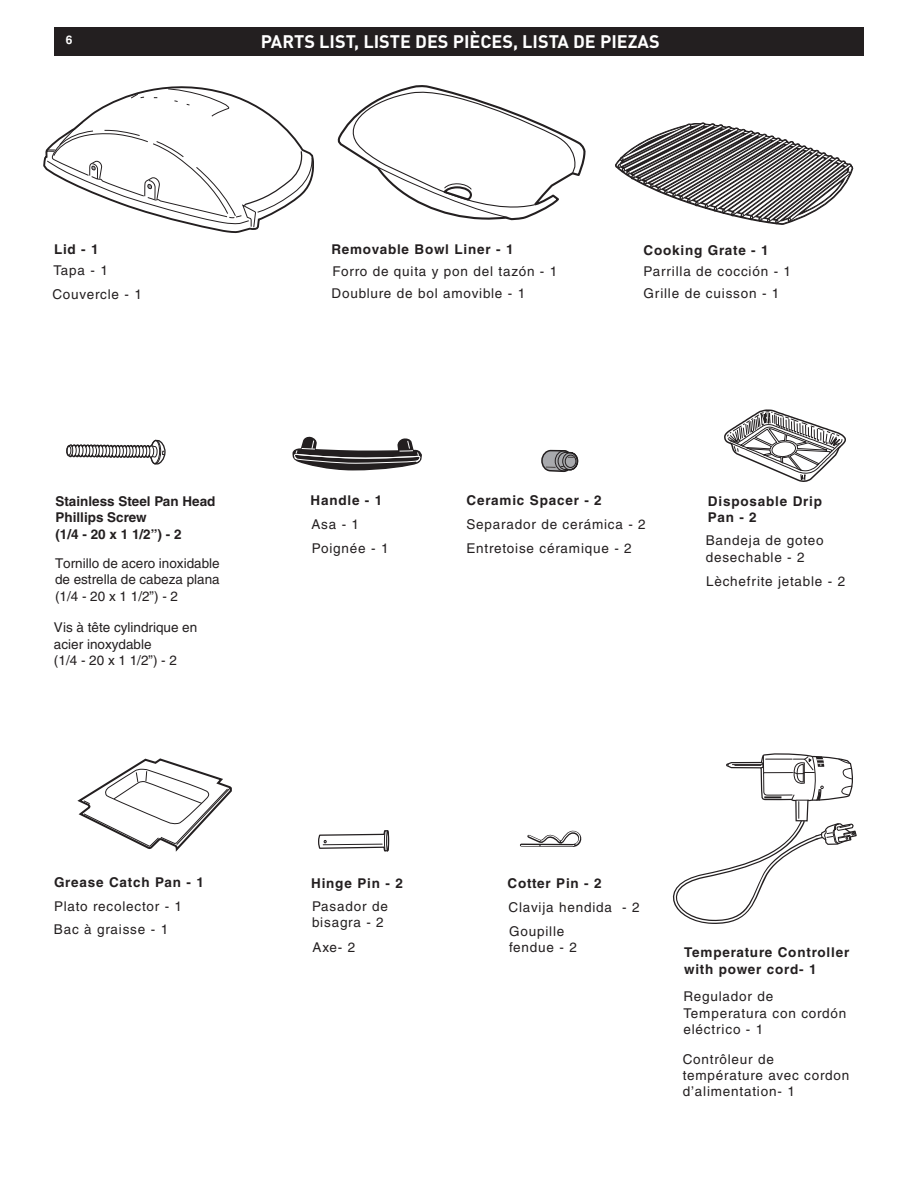
<style>
.page{position:relative;width:918px;height:1188px;background:#fff}
.page>*{position:absolute;margin:0;border:0;box-sizing:border-box;transform-origin:0 0}
.t1{font:18px "DI Nkerned";color:#fff}
.t2{font:13.5px/16.2px "Helvetica LT Std";letter-spacing:.06em;color:#231f20}
.t3{font:700 13.5px/16.2px "Helvetica LT Std";letter-spacing:.06em;color:#231f20}
.t4{font:13.5px/16.2px "Helvetica LT Std";color:#231f20}
.t5{font:700 13.5px/16.2px "Helvetica LT Std";color:#231f20}
.t6{font:700 12px "Helvetica LT Std";color:#fff}
.t7{font:700 3.75px "Helvetica";color:#fff}
</style>
<div class="page">
<div style="left:54px;top:27px;width:810px;height:29px;background:#231f20"></div>
<svg style="left:43px;top:86px;width:271px;height:147px"></svg>
<svg style="left:338px;top:85px;width:247px;height:135px"></svg>
<svg style="left:292px;top:436px;width:130px;height:35px"></svg>
<svg style="left:67px;top:439px;width:99px;height:26px"></svg>
<svg style="left:541px;top:449px;width:37px;height:23px"></svg>
<svg style="left:520px;top:830px;width:62px;height:17px"></svg>
<svg style="left:77px;top:758px;width:155px;height:94px"></svg>
<svg style="left:318px;top:830px;width:71px;height:22px"></svg>
<svg style="left:672px;top:753px;width:185px;height:171px"></svg>
<svg style="left:615px;top:122px;width:238px;height:103px"></svg>
<svg style="left:724px;top:409px;width:122px;height:73px"></svg>
<p class="t6" style="left:66px;top:35px;width:8px">6</p>
<h1 class="t1" style="left:261px;top:35px;width:400px">PARTS LIST, LISTE DES PIÈCES, LISTA DE PIEZAS</h1>
<p class="t3" style="left:54px;top:242px;width:46px">Lid - 1</p>
<p class="t3" style="left:332px;top:242px;width:184px">Removable Bowl Liner - 1</p>
<p class="t3" style="left:644px;top:243px;width:127px">Cooking Grate - 1</p>
<p class="t2" style="left:53px;top:264px;width:56px">Tapa - 1</p>
<p class="t2" style="left:332px;top:265px;width:226px">Forro de quita y pon del tazón - 1</p>
<p class="t2" style="left:644px;top:264px;width:149px">Parrilla de cocción - 1</p>
<p class="t2" style="left:52px;top:287px;width:91px">Couvercle - 1</p>
<p class="t2" style="left:332px;top:287px;width:195px">Doublure de bol amovible - 1</p>
<p class="t2" style="left:644px;top:286px;width:137px">Grille de cuisson - 1</p>
<p class="t5" style="left:55px;top:494px;width:161px">Stainless Steel Pan Head<br>Phillips Screw<br>(1/4 - 20 x 1 1/2”) - 2</p>
<p class="t3" style="left:310px;top:494px;width:73px">Handle - 1</p>
<p class="t3" style="left:466px;top:493px;width:137px">Ceramic Spacer - 2</p>
<p class="t3" style="left:708px;top:494px;width:115px">Disposable Drip<br>Pan - 2</p>
<p class="t2" style="left:311px;top:518px;width:49px">Asa - 1</p>
<p class="t2" style="left:467px;top:517px;width:181px">Separador de cerámica - 2</p>
<p class="t2" style="left:706px;top:534px;width:119px">Bandeja de goteo desechable - 2</p>
<p class="t2" style="left:312px;top:541px;width:78px">Poignée - 1</p>
<p class="t2" style="left:467px;top:541px;width:167px">Entretoise céramique - 2</p>
<p class="t2" style="left:55px;top:557px;width:166px;text-align:justify">Tornillo de acero inoxidable de estrella de cabeza plana (1/4 - 20 x 1 1/2”) - 2</p>
<p class="t2" style="left:706px;top:575px;width:141px">Lèchefrite jetable - 2</p>
<p class="t4" style="left:54px;top:621px;width:145px">Vis à tête cylindrique en acier inoxydable<br>(1/4 - 20 x 1 1/2”) - 2</p>
<p class="t7" style="left:820px;top:763px;width:4px">+</p>
<p class="t3" style="left:54px;top:876px;width:151px">Grease Catch Pan - 1</p>
<p class="t3" style="left:311px;top:876px;width:93px">Hinge Pin - 2</p>
<p class="t3" style="left:508px;top:876px;width:96px">Cotter Pin - 2</p>
<p class="t2" style="left:54px;top:900px;width:130px">Plato recolector - 1</p>
<p class="t2" style="left:312px;top:900px;width:77px">Pasador de bisagra - 2</p>
<p class="t2" style="left:509px;top:900px;width:132px">Clavija hendida - 2</p>
<p class="t2" style="left:54px;top:923px;width:116px">Bac à graisse - 1</p>
<p class="t2" style="left:509px;top:924px;width:69px">Goupille fendue - 2</p>
<p class="t2" style="left:313px;top:941px;width:44px">Axe- 2</p>
<p class="t3" style="left:684px;top:946px;width:167px">Temperature Controller with power cord- 1</p>
<p class="t2" style="left:684px;top:990px;width:164px">Regulador de<br>Temperatura con cordón eléctrico - 1</p>
<p class="t2" style="left:683px;top:1052px;width:168px">Contrôleur de température avec cordon d’alimentation- 1</p>
</div>
